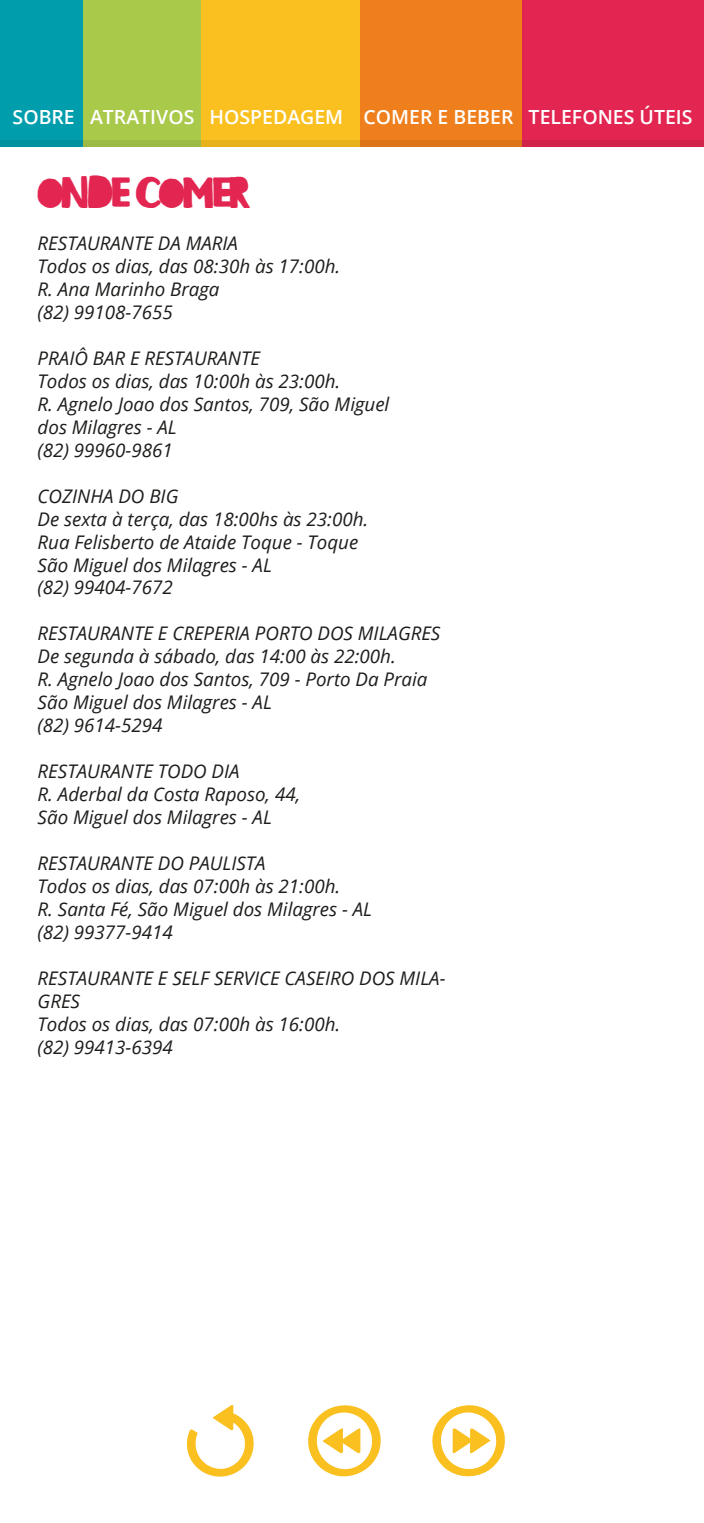
<style>
.page{position:relative;width:704px;height:1523px;background:#fff}
.page>*{position:absolute;margin:0;border:0;box-sizing:border-box;transform-origin:0 0}
.t1{font:43.44px "Don Benito";letter-spacing:-.06em;color:#e32651}
.t2{font:600 19.44px "Open Sans";color:#fff}
.t3{font:italic 18.75px/22.9px "Open Sans";color:#1d1d1b}
</style>
<div class="page">
<div style="left:0;top:0;width:83px;height:146px;background:#009dad"></div>
<div style="left:83px;top:0;width:118px;height:146px;background:#a9c94a"></div>
<div style="left:201px;top:0;width:158px;height:146px;background:#fac01f"></div>
<div style="left:359px;top:0;width:163px;height:146px;background:#ef7e1d"></div>
<div style="left:522px;top:0;width:181px;height:146px;background:#e32651"></div>
<svg style="left:0;top:140px;width:703px;height:6px"></svg>
<svg style="left:186px;top:1405px;width:68px;height:72px"></svg>
<svg style="left:308px;top:1405px;width:73px;height:71px"></svg>
<svg style="left:432px;top:1405px;width:73px;height:72px"></svg>
<p class="t2" style="left:13px;top:103px;width:681px">SOBRE ATRATIVOS HOSPEDAGEM COMER E BEBER TELEFONES ÚTEIS</p>
<p class="t1" style="left:38px;top:170px;width:214px">ONDE COMER</p>
<p class="t3" style="left:38px;top:231px;width:304px">RESTAURANTE DA MARIA<br>Todos os dias, das 08:30h às 17:00h.<br>R. Ana Marinho Braga<br>(82) 99108-7655</p>
<p class="t3" style="left:38px;top:346px;width:353px">PRAIÔ BAR E RESTAURANTE<br>Todos os dias, das 10:00h às 23:00h.<br>R. Agnelo Joao dos Santos, 709, São Miguel dos Milagres - AL<br>(82) 99960-9861</p>
<p class="t3" style="left:38px;top:484px;width:332px">COZINHA DO BIG<br>De sexta à terça, das 18:00hs às 23:00h.<br>Rua Felisberto de Ataide Toque - Toque<br>São Miguel dos Milagres - AL<br>(82) 99404-7672</p>
<p class="t3" style="left:38px;top:621px;width:404px">RESTAURANTE E CREPERIA PORTO DOS MILAGRES De segunda à sábado, das 14:00 às 22:00h.<br>R. Agnelo Joao dos Santos, 709 - Porto Da Praia São Miguel dos Milagres - AL<br>(82) 9614-5294</p>
<p class="t3" style="left:38px;top:759px;width:264px">RESTAURANTE TODO DIA<br>R. Aderbal da Costa Raposo, 44,<br>São Miguel dos Milagres - AL</p>
<p class="t3" style="left:38px;top:851px;width:336px">RESTAURANTE DO PAULISTA<br>Todos os dias, das 07:00h às 21:00h.<br>R. Santa Fé, São Miguel dos Milagres - AL (82) 99377-9414</p>
<p class="t3" style="left:38px;top:966px;width:409px">RESTAURANTE E SELF SERVICE CASEIRO DOS MILA-<br>GRES<br>Todos os dias, das 07:00h às 16:00h.<br>(82) 99413-6394</p>
</div>
